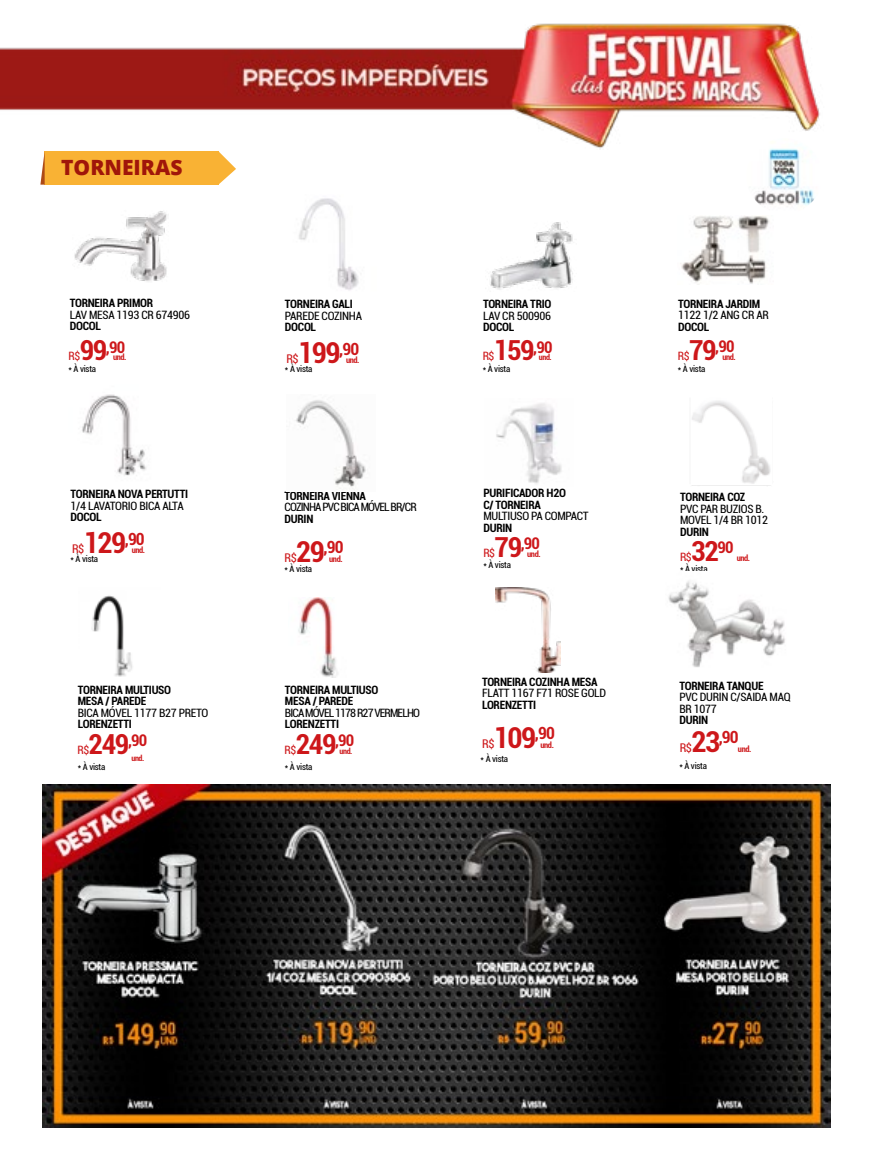
<style>
.page{position:relative;width:872px;height:1170px;background:#fff}
.page>*{position:absolute;margin:0;border:0;box-sizing:border-box;transform-origin:0 0}
.t1{font:700 condensed 28.8px "Roboto";letter-spacing:-.05em;color:#cd171a}
.t2{font:700 condensed 27.6px "Roboto";letter-spacing:-.05em;color:#cd171a}
.t3{font:800 21px "Open Sans";color:#a0160a}
.t4{font:700 condensed 16.8px "Roboto";color:#cd171a}
.t5{font:700 condensed 16.05px "Roboto";color:#cd171a}
.t6{font:condensed 12px "Roboto";color:#cd171a}
.t7{font:700 condensed 11.55px/11.6px "Roboto";letter-spacing:-.025em;color:#000}
.t8{font:condensed 11.55px/11.6px "Roboto";letter-spacing:-.025em;color:#000}
.t9{font:condensed 11.55px "Roboto";letter-spacing:-.075em;color:#000}
.t10{font:condensed 11.55px "Roboto";color:#cd171a}
.t11{font:condensed 9px "Roboto";letter-spacing:-.025em;color:#000}
.t12{font:700 condensed 8.4px "Roboto";letter-spacing:-.05em;color:#cd171a}
.t13{font:700 condensed 8.1px "Roboto";letter-spacing:-.05em;color:#cd171a}
.s1{font-size:27.6px}
.s2{font-size:28.8px}
</style>
<div class="page">
<img style="left:0;top:23px;width:820px;height:126px">
<img style="left:82px;top:394px;width:64px;height:82px">
<img style="left:490px;top:222px;width:83px;height:68px">
<img style="left:91px;top:595px;width:42px;height:82px">
<img style="left:299px;top:198px;width:60px;height:93px">
<img style="left:495px;top:588px;width:65px;height:84px">
<img style="left:74px;top:211px;width:93px;height:71px">
<img style="left:298px;top:597px;width:40px;height:80px">
<img style="left:680px;top:216px;width:90px;height:69px">
<img style="left:295px;top:400px;width:71px;height:89px">
<img style="left:496px;top:403px;width:66px;height:81px">
<img style="left:692px;top:401px;width:79px;height:85px">
<div style="left:45px;top:151px;width:174px;height:34px;background:#f9b234"></div>
<svg style="left:40px;top:151px;width:5px;height:34px"></svg>
<svg style="left:219px;top:152px;width:17px;height:32px"></svg>
<img style="left:668px;top:581px;width:117px;height:86px">
<img style="left:43px;top:784px;width:787px;height:343px">
<img style="left:746px;top:138px;width:76px;height:76px;border-radius:38px">
<h3 class="t3" style="left:61px;top:152px;width:123px">TORNEIRAS</h3>
<p class="t7" style="left:70px;top:297px;width:85px">TORNEIRA PRIMOR</p>
<p class="t8" style="left:70px;top:308px;width:122px">LAV MESA 1193 CR 674906</p>
<p class="t7" style="left:70px;top:320px;width:33px">DOCOL</p>
<p class="t10" style="left:69px;top:348px;width:13px">R$</p>
<h3 class="t5" style="left:80px;top:335px;width:47px"><span class="s1">99</span>,90</h3>
<p class="t12" style="left:113px;top:351px;width:15px">und.</p>
<p class="t11" style="left:69px;top:362px;width:29px">* À vista</p>
<p class="t7" style="left:285px;top:298px;width:69px">TORNEIRA GALI</p>
<p class="t8" style="left:285px;top:309px;width:79px">PAREDE COZINHA</p>
<p class="t7" style="left:285px;top:321px;width:33px">DOCOL</p>
<p class="t6" style="left:286px;top:350px;width:14px">R$</p>
<h1 class="t1" style="left:298px;top:332px;width:63px">199<sup>,90</sup></h1>
<p class="t12" style="left:346px;top:354px;width:15px">und.</p>
<p class="t11" style="left:285px;top:362px;width:29px">* À vista</p>
<p class="t7" style="left:483px;top:298px;width:70px">TORNEIRA TRIO</p>
<p class="t8" style="left:483px;top:309px;width:69px">LAV CR 500906</p>
<p class="t7" style="left:483px;top:321px;width:33px">DOCOL</p>
<p class="t10" style="left:483px;top:348px;width:13px">R$</p>
<h2 class="t2" style="left:494px;top:331px;width:60px">159<sup>,90</sup></h2>
<p class="t13" style="left:539px;top:352px;width:14px">und.</p>
<p class="t11" style="left:483px;top:362px;width:29px">* À vista</p>
<p class="t7" style="left:678px;top:297px;width:84px">TORNEIRA JARDIM</p>
<p class="t8" style="left:678px;top:309px;width:92px">1122 1/2 ANG CR AR</p>
<p class="t7" style="left:678px;top:320px;width:33px">DOCOL</p>
<p class="t11" style="left:678px;top:362px;width:29px">* À vista</p>
<p class="t10" style="left:678px;top:348px;width:13px">R$</p>
<h3 class="t5" style="left:689px;top:335px;width:47px"><span class="s1">79</span>,90</h3>
<p class="t12" style="left:722px;top:351px;width:15px">und.</p>
<p class="t7" style="left:71px;top:488px;width:119px">TORNEIRA NOVA PERTUTTI</p>
<p class="t8" style="left:71px;top:499px;width:115px">1/4 LAVATORIO BICA ALTA</p>
<p class="t7" style="left:71px;top:511px;width:33px">DOCOL</p>
<p class="t6" style="left:72px;top:540px;width:14px">R$</p>
<h1 class="t1" style="left:84px;top:522px;width:63px">129<sup>,90</sup></h1>
<p class="t12" style="left:132px;top:544px;width:15px">und.</p>
<p class="t11" style="left:71px;top:552px;width:29px">* À vista</p>
<p class="t7" style="left:285px;top:489px;width:83px">TORNEIRA VIENNA</p>
<p class="t9" style="left:285px;top:499px;width:134px">COZINHA PVC BICA MÓVEL BR/CR</p>
<p class="t7" style="left:285px;top:512px;width:30px">DURIN</p>
<p class="t6" style="left:285px;top:549px;width:14px">R$</p>
<h3 class="t4" style="left:296px;top:535px;width:49px"><span class="s2">29</span>,90</h3>
<p class="t12" style="left:329px;top:552px;width:15px">und.</p>
<p class="t11" style="left:285px;top:562px;width:29px">* À vista</p>
<p class="t7" style="left:483px;top:487px;width:84px">PURIFICADOR H2O<br>C/ TORNEIRA</p>
<p class="t8" style="left:483px;top:510px;width:107px">MULTIUSO PA COMPACT</p>
<p class="t7" style="left:483px;top:521px;width:30px">DURIN</p>
<p class="t11" style="left:483px;top:558px;width:29px">* À vista</p>
<p class="t10" style="left:483px;top:544px;width:13px">R$</p>
<h3 class="t5" style="left:494px;top:532px;width:47px"><span class="s1">79</span>,90</h3>
<p class="t12" style="left:527px;top:548px;width:15px">und.</p>
<p class="t7" style="left:680px;top:491px;width:67px">TORNEIRA COZ</p>
<p class="t8" style="left:680px;top:502px;width:90px">PVC PAR BUZIOS B.<br>MOVEL 1/4 BR 1012</p>
<p class="t7" style="left:680px;top:525px;width:30px">DURIN</p>
<p class="t11" style="left:680px;top:562px;width:29px">* À vista</p>
<p class="t10" style="left:680px;top:549px;width:13px">R$</p>
<h2 class="t2" style="left:691px;top:531px;width:44px">32<sup>90</sup></h2>
<p class="t12" style="left:736px;top:552px;width:15px">und.</p>
<p class="t7" style="left:78px;top:683px;width:95px">TORNEIRA MULTIUSO<br>MESA / PAREDE</p>
<p class="t8" style="left:78px;top:706px;width:132px">BICA MÓVEL 1177 B27 PRETO</p>
<p class="t7" style="left:78px;top:717px;width:56px">LORENZETTI</p>
<p class="t10" style="left:77px;top:742px;width:13px">R$</p>
<h2 class="t2" style="left:89px;top:724px;width:60px">249<sup>,90</sup></h2>
<p class="t13" style="left:131px;top:752px;width:14px">und.</p>
<p class="t11" style="left:78px;top:760px;width:29px">* À vista</p>
<p class="t7" style="left:285px;top:683px;width:95px">TORNEIRA MULTIUSO<br>MESA / PAREDE</p>
<p class="t9" style="left:285px;top:704px;width:137px">BICA MÓVEL 1178 R27 VERMELHO</p>
<p class="t7" style="left:285px;top:718px;width:56px">LORENZETTI</p>
<p class="t10" style="left:285px;top:742px;width:13px">R$</p>
<h2 class="t2" style="left:296px;top:725px;width:60px">249<sup>,90</sup></h2>
<p class="t13" style="left:339px;top:745px;width:14px">und.</p>
<p class="t11" style="left:285px;top:760px;width:29px">* À vista</p>
<p class="t7" style="left:482px;top:675px;width:117px">TORNEIRA COZINHA MESA</p>
<p class="t8" style="left:482px;top:687px;width:126px">FLATT 1167 F71 ROSE GOLD</p>
<p class="t7" style="left:482px;top:698px;width:56px">LORENZETTI</p>
<p class="t6" style="left:482px;top:735px;width:14px">R$</p>
<h1 class="t1" style="left:494px;top:717px;width:63px">109<sup>,90</sup></h1>
<p class="t12" style="left:540px;top:739px;width:15px">und.</p>
<p class="t11" style="left:480px;top:752px;width:29px">* À vista</p>
<p class="t7" style="left:679px;top:679px;width:86px">TORNEIRA TANQUE</p>
<p class="t8" style="left:679px;top:691px;width:113px">PVC DURIN C/SAIDA MAQ<br>BR 1077</p>
<p class="t7" style="left:679px;top:714px;width:30px">DURIN</p>
<p class="t6" style="left:680px;top:739px;width:14px">R$</p>
<h3 class="t4" style="left:691px;top:725px;width:49px"><span class="s2">23</span>,90</h3>
<p class="t12" style="left:738px;top:743px;width:15px">und.</p>
<p class="t11" style="left:679px;top:759px;width:29px">* À vista</p>
</div>
